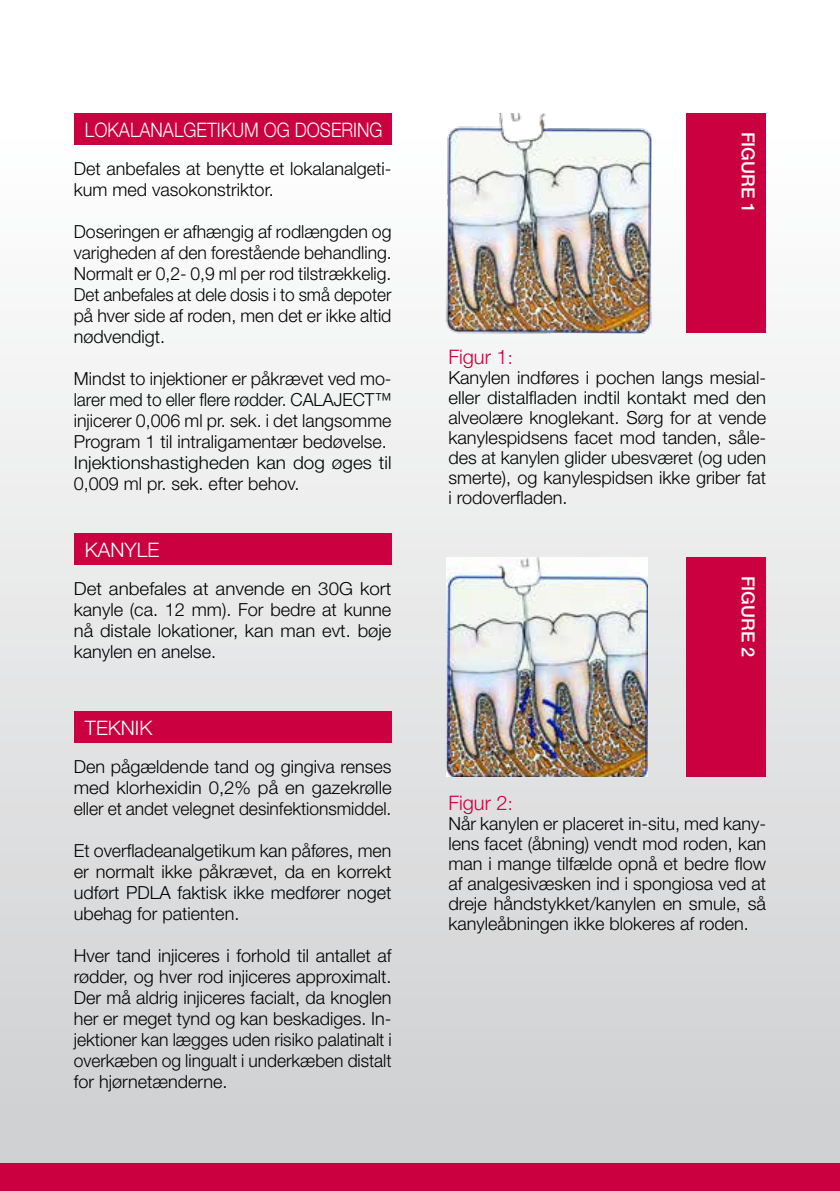
<style>
.page{position:relative;width:840px;height:1191px;background:#fff}
.page>*{position:absolute;margin:0;border:0;box-sizing:border-box;transform-origin:0 0}
.t1{font:300 20px "Helvetica Neue LT Std";color:#fff;scale:.88 1}
.t2{font:300 20px "Helvetica Neue LT Std";color:#cb0040}
.t3{font:300 20px "Helvetica Neue LT Std";color:#fff}
.t4{font:300 18px/21px "Helvetica Neue LT Std";color:#000;text-align:justify}
.t5{font:300 18px/21px "Helvetica Neue LT Std";color:#000;text-align:justify;scale:1.04 1}
.t6{font:500 18px "Helvetica Neue LT Std";color:#fff}
.s1{font-size:18px}
</style>
<div class="page">
<div style="left:0;top:126px;width:839px;height:1065px;background:linear-gradient(to bottom,#fff,#cdcecf)"></div>
<div style="left:0;top:1162px;width:839px;height:29px;background:#cb0040"></div>
<div style="left:74px;top:711px;width:317px;height:32px;background:#cb0040"></div>
<div style="left:74px;top:533px;width:317px;height:31px;background:#cb0040"></div>
<img style="left:439px;top:113px;width:212px;height:220px">
<div style="left:686px;top:113px;width:79px;height:220px;background:#cb0040"></div>
<img style="left:446px;top:557px;width:201px;height:220px">
<div style="left:686px;top:557px;width:79px;height:220px;background:#cb0040"></div>
<div style="left:74px;top:113px;width:317px;height:32px;background:#cb0040"></div>
<p class="t1" style="left:85px;top:118px;width:339px">LOKALANALGETIKUM OG DOSERING</p>
<p class="t4" style="left:74px;top:158px;width:319px">Det anbefales at benytte et lokalanalgeti&shy;kum med vasokonstriktor.</p>
<p class="t4" style="left:74px;top:221px;width:319px">Doseringen er afhængig af rodlængden og varigheden af den forestående behandling.<br>Normalt er 0,2- 0,9 ml per rod tilstrækkelig.<br>Det anbefales at dele dosis i to små depoter på hver side af roden, men det er ikke altid nødvendigt.</p>
<p class="t4" style="left:74px;top:368px;width:319px;text-align:left">Mindst to injektioner er påkrævet ved mo&shy;larer med to eller flere rødder. CALAJECT™ injicerer 0,006 ml pr. sek. i det langsomme Program 1 til intraligamentær bedøvelse.<br>Injektionshastigheden kan dog øges til 0,009 ml pr. sek. efter behov.</p>
<p class="t3" style="left:85px;top:537px;width:76px">KANYLE</p>
<p class="t5" style="left:74px;top:577px;width:307px">Det anbefales at anvende en 30G kort kanyle (ca. 12 mm). For bedre at kunne nå distale lokationer, kan man evt. bøje kanylen en anelse.</p>
<p class="t3" style="left:85px;top:715px;width:69px">TEKNIK</p>
<p class="t4" style="left:74px;top:755px;width:319px">Den pågældende tand og gingiva renses med klorhexidin 0,2% på en gazekrølle eller et andet velegnet desinfektionsmiddel.</p>
<p class="t4" style="left:74px;top:839px;width:319px">Et overfladeanalgetikum kan påføres, men er normalt ikke påkrævet, da en korrekt udført PDLA faktisk ikke medfører noget ubehag for patienten.</p>
<p class="t4" style="left:74px;top:944px;width:319px">Hver tand injiceres i forhold til antallet af rødder, og hver rod injiceres approximalt.<br>Der må aldrig injiceres facialt, da knoglen her er meget tynd og kan beskadiges. In&shy;jektioner kan lægges uden risiko palatinalt i overkæben og lingualt i underkæben distalt for hjørnetænderne.</p>
<p class="t6" style="left:758px;top:132px;width:83px;rotate:90deg">FIGURE 1</p>
<p class="t2" style="left:448px;top:345px;width:66px">Figur 1<span class="s1">:</span></p>
<p class="t4" style="left:448px;top:367px;width:319px;line-height:20px">Kanylen indføres i pochen langs mesial&shy;eller distalfladen indtil kontakt med den alveolære knoglekant. Sørg for at vende kanylespidsens facet mod tanden, såle&shy;des at kanylen glider ubesværet (og uden smerte), og kanylespidsen ikke griber fat i rodoverfladen.</p>
<p class="t6" style="left:758px;top:575px;width:83px;rotate:90deg">FIGURE 2</p>
<p class="t2" style="left:448px;top:790px;width:66px">Figur 2<span class="s1">:</span></p>
<p class="t4" style="left:448px;top:813px;width:319px;line-height:20px">Når kanylen er placeret in-situ, med kany&shy;lens facet (åbning) vendt mod roden, kan man i mange tilfælde opnå et bedre flow af analgesivæsken ind i spongiosa ved at dreje håndstykket/kanylen en smule, så kanyleåbningen ikke blokeres af roden.</p>
</div>
